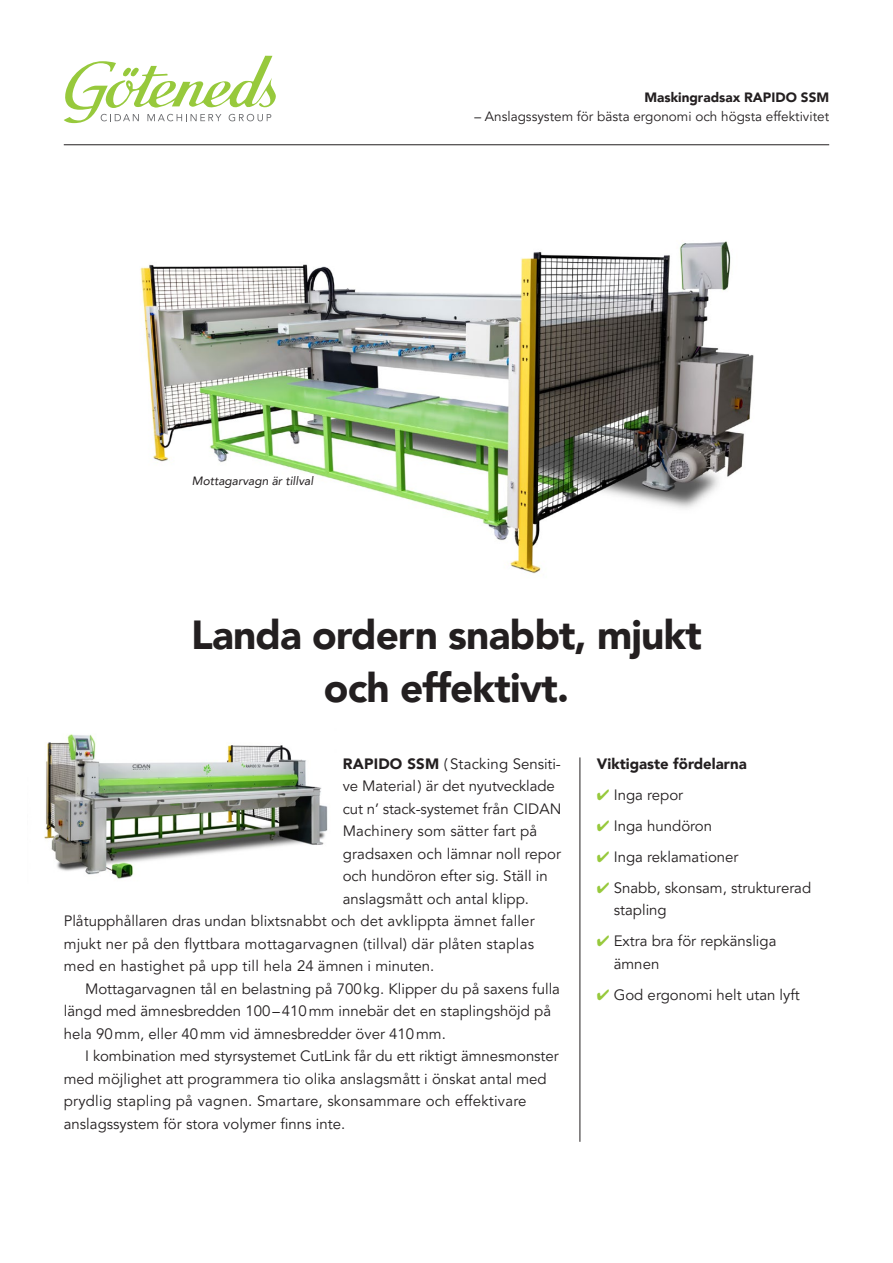
<style>
.page{position:relative;width:893px;height:1263px;background:#fff}
.page>*{position:absolute;margin:0;border:0;box-sizing:border-box;transform-origin:0 0}
.t1{font:900 40.5px/52.5px "Avenir LT Pro";letter-spacing:-.02em;color:#231f20;text-align:center}
.t2{font:15px/22.5px "Avenir LT Pro";color:#231f20}
.t3{font:900 15px "Avenir LT Pro";color:#231f20}
.t4{font:13.5px "Avenir LT Pro";color:#231f20}
.t5{font:900 13.5px "Avenir LT Pro";color:#231f20}
.t6{font:italic 12px "Avenir LT Pro";color:#231f20}
.s1{font-weight:900}
.s2{color:#97c93c}
</style>
<div class="page">
<hr style="left:580px;top:757px;width:1px;height:385px;background:#231f20">
<img style="left:140px;top:241px;width:614px;height:333px">
<img style="left:44px;top:734px;width:284px;height:145px">
<hr style="left:64px;top:144px;width:765px;height:1px;background:#231f20">
<svg style="left:64px;top:56px;width:212px;height:67px"></svg>
<p class="t6" style="left:192px;top:476px;width:123px">Mottagarvagn är tillval</p>
<p class="t5" style="left:644px;top:91px;width:186px">Maskingradsax RAPIDO SSM</p>
<p class="t4" style="left:474px;top:111px;width:356px">– Anslagssystem för bästa ergonomi och högsta effektivitet</p>
<h1 class="t1" style="left:191px;top:612px;width:512px">Landa ordern snabbt, mjukt och effektivt.</h1>
<p class="t2" style="left:343px;top:754px;width:220px"><span class="s1">RAPIDO SSM</span> ( Stacking Sensiti-</p>
<p class="t2" style="left:343px;top:776px;width:213px">ve Material ) är det ny ut vecklade</p>
<p class="t2" style="left:343px;top:799px;width:220px">cut n’ stack-systemet från CIDAN</p>
<p class="t2" style="left:343px;top:821px;width:196px">Machinery som sätter fart på</p>
<p class="t2" style="left:343px;top:844px;width:220px">gradsaxen och lämnar noll repor</p>
<p class="t2" style="left:343px;top:866px;width:207px">och hundöron efter sig. Ställ in</p>
<p class="t2" style="left:343px;top:889px;width:188px">anslagsmått och antal klipp.</p>
<p class="t2" style="left:64px;top:911px;width:472px">Plåtupphållaren dras undan blixtsnabbt och det avklippta ämnet faller</p>
<p class="t2" style="left:64px;top:933px;width:472px">mjukt ner på den flyttbara mottagarvagnen (tillval) där plåten staplas</p>
<p class="t2" style="left:64px;top:956px;width:372px">med en hastighet på upp till hela 24 ämnen i minuten.</p>
<p class="t2" style="left:85px;top:979px;width:477px">Mottagarvagnen tål en belastning på 700 kg. Klipper du på saxens fulla</p>
<p class="t2" style="left:64px;top:1001px;width:489px">längd med ämnesbredden 100 – 410 mm innebär det en staplingshöjd på</p>
<p class="t2" style="left:64px;top:1024px;width:384px">hela 90 mm, eller 40 mm vid ämnesbredder över 410 mm.</p>
<p class="t2" style="left:85px;top:1046px;width:475px">I kombination med styrsystemet CutLink får du ett riktigt ämnes monster</p>
<p class="t2" style="left:64px;top:1069px;width:484px">med möjlighet att programmera tio olika anslagsmått i önskat antal med</p>
<p class="t2" style="left:64px;top:1091px;width:464px">prydlig stapling på vagnen. Smartare, skonsammare och effektivare</p>
<p class="t2" style="left:64px;top:1113px;width:283px">anslagssystem för stora volymer finns inte.</p>
<p class="t3" style="left:597px;top:757px;width:152px">Viktigaste fördelarna</p>
<p class="t2" style="left:597px;top:785px;width:88px"><span class="s2">✔</span> Inga repor</p>
<p class="t2" style="left:597px;top:816px;width:117px"><span class="s2">✔</span> Inga hundöron</p>
<p class="t2" style="left:597px;top:847px;width:143px"><span class="s2">✔</span> Inga reklamationer</p>
<p class="t2" style="left:614px;top:878px;width:199px;text-indent:-17px"><span class="s2">✔</span> Snabb, skonsam, strukturerad stapling</p>
<p class="t2" style="left:614px;top:931px;width:164px;text-indent:-17px"><span class="s2">✔</span> Extra bra för repkänsliga ämnen</p>
<p class="t2" style="left:597px;top:985px;width:205px"><span class="s2">✔</span> God ergonomi helt utan lyft</p>
</div>
